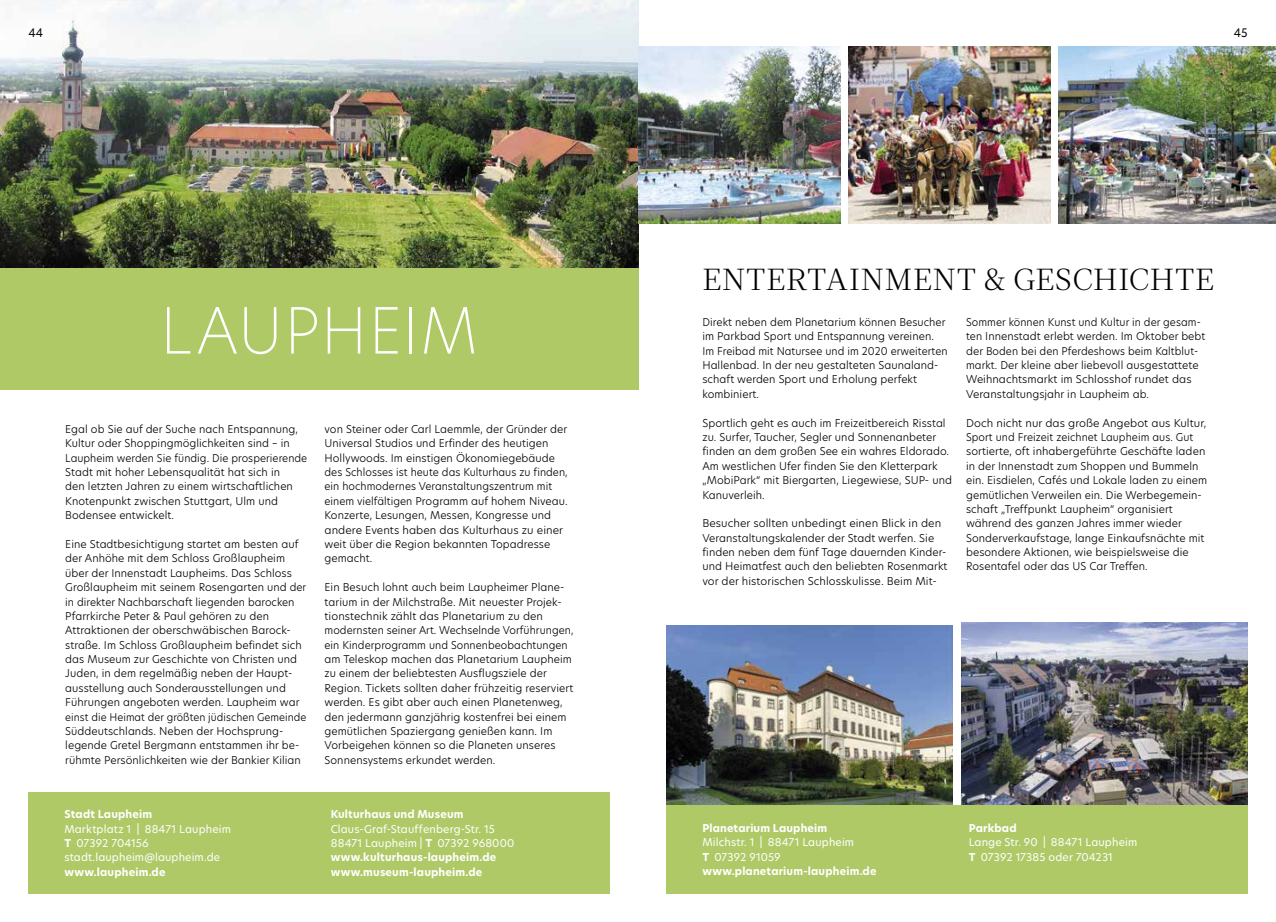
<style>
.page{position:relative;width:1276px;height:922px;background:#fff}
.page>*{position:absolute;margin:0;border:0;box-sizing:border-box;transform-origin:0 0}
.t1{font:200 62.5px "Hero New";letter-spacing:.015em;color:#fff}
.t2{font:300 31.25px "Velino Text";letter-spacing:.025em;color:#000}
.t3{font:11.62px "Hero New";color:#000}
.t4{font:300 10.62px/14.4px "Hero New";letter-spacing:.005em;color:#000}
.t5{font:10.62px/14.4px "Hero New";letter-spacing:.01em;color:#fff}
.t6{font:700 10.62px "Hero New";letter-spacing:.015em;color:#fff}
.t7{font:300 10.5px "Hero New";letter-spacing:.005em;color:#000}
.s1{font-weight:700}
</style>
<div class="page">
<img style="left:0;top:0;width:638px;height:268px">
<div style="left:0;top:268px;width:638px;height:121px;background:#afc967"></div>
<img style="left:666px;top:625px;width:286px;height:179px">
<img style="left:961px;top:622px;width:286px;height:182px">
<img style="left:848px;top:47px;width:202px;height:177px">
<img style="left:638px;top:47px;width:202px;height:177px">
<img style="left:1059px;top:47px;width:217px;height:177px">
<div style="left:666px;top:804px;width:581px;height:89px;background:#afc967"></div>
<div style="left:28px;top:791px;width:581px;height:102px;background:#afc967"></div>
<p class="t3" style="left:28px;top:25px;width:16px">44</p>
<p class="t3" style="left:1233px;top:25px;width:15px">45</p>
<h1 class="t1" style="left:160px;top:288px;width:319px">LAUPHEIM</h1>
<p class="t4" style="left:65px;top:421px;width:243px">Egal ob Sie auf der Suche nach Entspannung, Kultur oder Shoppingmöglichkeiten sind – in Laupheim werden Sie fündig. Die prosperierende Stadt mit hoher Lebensqualität hat sich in<br>den letzten Jahren zu einem wirtschaftlichen Knotenpunkt zwischen Stuttgart, Ulm und Bodensee entwickelt.</p>
<p class="t4" style="left:65px;top:536px;width:242px">Eine Stadtbesichtigung startet am besten auf der Anhöhe mit dem Schloss Großlaupheim über der Innenstadt Laupheims. Das Schloss Großlaupheim mit seinem Rosengarten und der in direkter Nachbarschaft liegenden barocken Pfarrkirche Peter &amp; Paul gehören zu den Attraktionen der oberschwäbischen Barock&shy;straße. Im Schloss Großlaupheim befindet sich das Museum zur Geschichte von Christen und Juden, in dem regelmäßig neben der Haupt&shy;ausstellung auch Sonderausstellungen und Führungen angeboten werden. Laupheim war</p>
<p class="t7" style="left:65px;top:709px;width:243px">einst die Heimat der größten jüdischen Gemeinde</p>
<p class="t4" style="left:65px;top:723px;width:237px">Süddeutschlands. Neben der Hochsprung&shy;legende Gretel Bergmann entstammen ihr be&shy;rühmte Persönlichkeiten wie der Bankier Kilian</p>
<p class="t6" style="left:64px;top:806px;width:89px">Stadt Laupheim</p>
<p class="t5" style="left:64px;top:821px;width:168px">Marktplatz 1 | 88471 Laupheim<br><span class="s1">T</span> 07392 704156 stadt.laupheim@laupheim.de</p>
<p class="t6" style="left:64px;top:864px;width:103px">www.laupheim.de</p>
<p class="t4" style="left:324px;top:421px;width:245px">von Steiner oder Carl Laemmle, der Gründer der Universal Studios und Erfinder des heutigen Hollywoods. Im einstigen Ökonomiegebäude des Schlosses ist heute das Kulturhaus zu finden, ein hochmodernes Veranstaltungszentrum mit einem vielfältigen Programm auf hohem Niveau.<br>Konzerte, Lesungen, Messen, Kongresse und andere Events haben das Kulturhaus zu einer weit über die Region bekannten Topadresse gemacht.</p>
<p class="t4" style="left:324px;top:579px;width:250px">Ein Besuch lohnt auch beim Laupheimer Plane&shy;tarium in der Milchstraße. Mit neuester Projek&shy;tionstechnik zählt das Planetarium zu den modernsten seiner Art. Wechselnde Vorführungen, ein Kinderprogramm und Sonnenbeobachtungen am Teleskop machen das Planetarium Laupheim zu einem der beliebtesten Ausflugsziele der Region. Tickets sollten daher frühzeitig reserviert werden. Es gibt aber auch einen Planetenweg, den jedermann ganzjährig kostenfrei bei einem gemütlichen Spaziergang genießen kann. Im Vorbeigehen können so die Planeten unseres Sonnensystems erkundet werden.</p>
<p class="t6" style="left:331px;top:806px;width:134px">Kulturhaus und Museum</p>
<p class="t5" style="left:331px;top:821px;width:185px">Claus-Graf-Stauffenberg-Str. 15<br>88471 Laupheim | <span class="s1">T</span> 07392 968000 <span class="s1">www.kulturhaus-laupheim.de www.museum-laupheim.de</span></p>
<h2 class="t2" style="left:702px;top:261px;width:513px">ENTERTAINMENT &amp; GESCHICHTE</h2>
<p class="t4" style="left:966px;top:314px;width:241px">Sommer können Kunst und Kultur in der gesam&shy;ten Innenstadt erlebt werden. Im Oktober bebt der Boden bei den Pferdeshows beim Kaltblut&shy;markt. Der kleine aber liebevoll ausgestattete Weihnachtsmarkt im Schlosshof rundet das Veranstaltungsjahr in Laupheim ab.</p>
<p class="t4" style="left:966px;top:415px;width:243px">Doch nicht nur das große Angebot aus Kultur, Sport und Freizeit zeichnet Laupheim aus. Gut sortierte, oft inhabergeführte Geschäfte laden in der Innenstadt zum Shoppen und Bummeln ein. Eisdielen, Cafés und Lokale laden zu einem gemütlichen Verweilen ein. Die Werbegemein&shy;schaft „Treffpunkt Laupheim“ organisiert während des ganzen Jahres immer wieder Sonderverkaufstage, lange Einkaufsnächte mit besondere Aktionen, wie beispielsweise die Rosentafel oder das US Car Treffen.</p>
<p class="t4" style="left:702px;top:314px;width:247px">Direkt neben dem Planetarium können Besucher im Parkbad Sport und Entspannung vereinen.<br>Im Freibad mit Natursee und im 2020 erweiterten Hallenbad. In der neu gestalteten Saunaland&shy;schaft werden Sport und Erholung perfekt kombiniert.</p>
<p class="t4" style="left:702px;top:415px;width:251px">Sportlich geht es auch im Freizeitbereich Risstal zu. Surfer, Taucher, Segler und Sonnenanbeter finden an dem großen See ein wahres Eldorado.<br>Am westlichen Ufer finden Sie den Kletterpark „MobiPark“ mit Biergarten, Liegewiese, SUP- und Kanuverleih.</p>
<p class="t4" style="left:702px;top:516px;width:247px">Besucher sollten unbedingt einen Blick in den Veranstaltungskalender der Stadt werfen. Sie finden neben dem fünf Tage dauernden Kinder&shy;und Heimatfest auch den beliebten Rosenmarkt vor der historischen Schlosskulisse. Beim Mit-</p>
<p class="t6" style="left:702px;top:820px;width:126px">Planetarium Laupheim</p>
<p class="t5" style="left:702px;top:834px;width:176px">Milchstr. 1 | 88471 Laupheim<br><span class="s1">T</span> 07392 91059 <span class="s1">www.planetarium-laupheim.de</span></p>
<p class="t6" style="left:968px;top:820px;width:49px">Parkbad</p>
<p class="t5" style="left:968px;top:834px;width:170px">Lange Str. 90 | 88471 Laupheim<br><span class="s1">T</span> 07392 17385 oder 704231</p>
</div>
